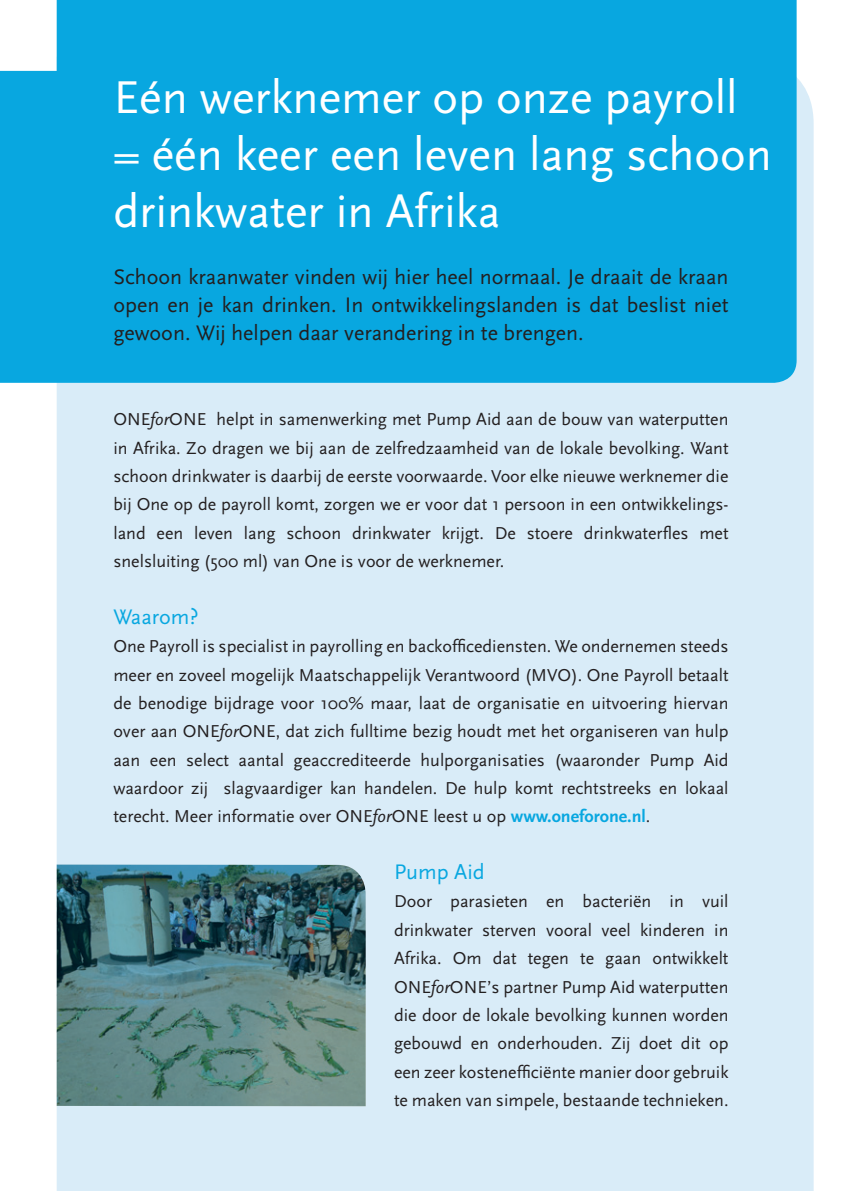
<style>
.page{position:relative;width:842px;height:1191px;background:#fff}
.page>*{position:absolute;margin:0;border:0;box-sizing:border-box;transform-origin:0 0}
.t1{font:48px/56.6px "Scala Sans";color:#fff}
.Tussenkop{font:22px/28.4px "Scala Sans";color:#231f20;text-align:justify}
.Tussenkop-2{font:22px "Scala Sans";color:#08a7e0}
.Platte_tekst{font:18px/28.4px "Scala Sans";color:#231f20;text-align:justify}
.s1{font-style:italic}
.s2{font-weight:700;color:#08a7e0}
</style>
<div class="page">
<div style="left:57px;top:78px;width:757px;height:1113px;background:#d9ecf8"></div>
<div style="left:0;top:0;width:797px;height:383px;background:#08a7e0"></div>
<img style="left:57px;top:864px;width:309px;height:242px">
<p class="t1" style="left:113px;top:70px;width:660px">Eén werknemer op onze payroll = één keer een leven lang schoon drinkwater in Afrika</p>
<p class="Tussenkop" style="left:113px;top:263px;width:617px">Schoon kraanwater vinden wij hier heel normaal. Je draait de kraan open en je kan drinken. In ontwikkelingslanden is dat beslist niet gewoon. Wij helpen daar verandering in te brengen.</p>
<p class="Platte_tekst" style="left:113px;top:405px;width:617px">ONE<span class="s1">for</span>ONE helpt in samenwerking met Pump Aid aan de bouw van waterputten in Afrika. Zo dragen we bij aan de zelfredzaamheid van de lokale bevolking. Want schoon drinkwater is daarbij de eerste voorwaarde. Voor elke nieuwe werknemer die bij One op de payroll komt, zorgen we er voor dat 1 persoon in een ontwikkelings&shy;land een leven lang schoon drinkwater krijgt. De stoere drinkwaterfles met snelsluiting (500 ml) van One is voor de werknemer.</p>
<p class="Tussenkop-2" style="left:113px;top:605px;width:87px">Waarom?</p>
<p class="Platte_tekst" style="left:113px;top:632px;width:617px">One Payroll is specialist in payrolling en backofficediensten. We ondernemen steeds meer en zoveel mogelijk Maatschappelijk Verantwoord (MVO). One Payroll betaalt de benodige bijdrage voor 100% maar, laat de organisatie en uitvoering hiervan over aan ONE<span class="s1">for</span>ONE, dat zich fulltime bezig houdt met het organiseren van hulp aan een select aantal geaccrediteerde hulporganisaties (waaronder Pump Aid waardoor zij slagvaardiger kan handelen. De hulp komt rechtstreeks en lokaal terecht. Meer informatie over ONE<span class="s1">for</span>ONE leest u op <span class="s2">www.oneforone.nl</span>.</p>
<p class="Tussenkop-2" style="left:394px;top:860px;width:92px">Pump Aid</p>
<p class="Platte_tekst" style="left:394px;top:887px;width:336px">Door parasieten en bacteriën in vuil drinkwater sterven vooral veel kinderen in Afrika. Om dat tegen te gaan ontwikkelt ONE<span class="s1">for</span>ONE’s partner Pump Aid waterputten die door de lokale bevolking kunnen worden gebouwd en onderhouden. Zij doet dit op een zeer kostenefficiënte manier door gebruik te maken van simpele, bestaande technieken.</p>
</div>
